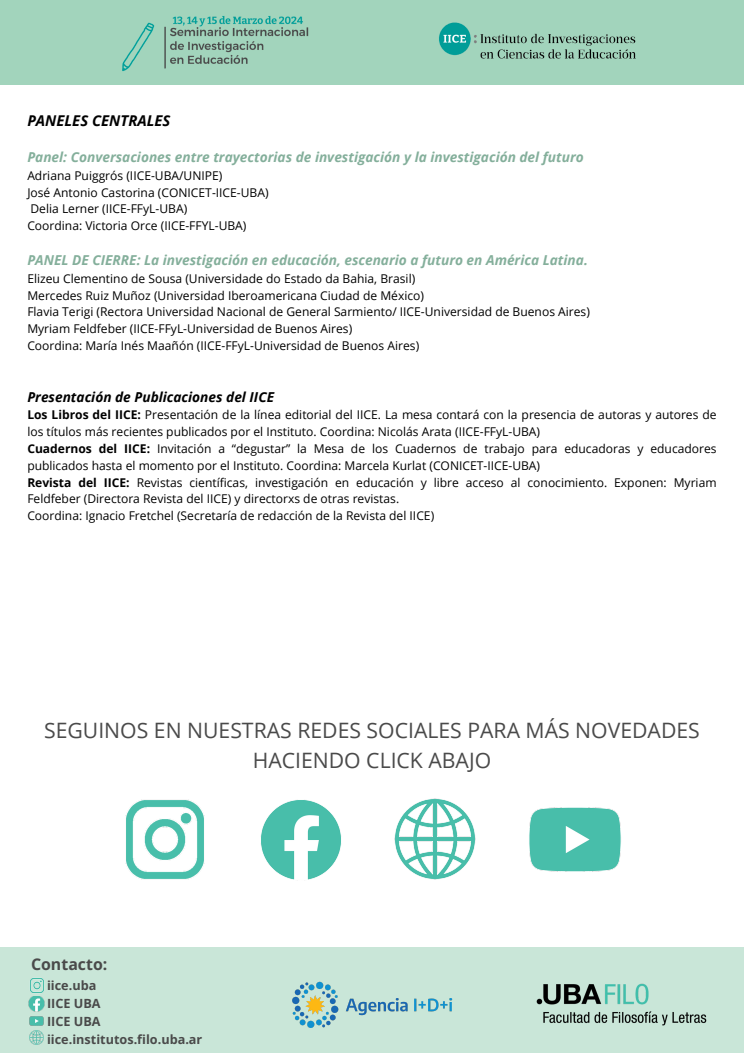
<style>
.page{position:relative;width:744px;height:1053px;background:#fff}
.page>*{position:absolute;margin:0;border:0;box-sizing:border-box;transform-origin:0 0}
.t1{font:21.2px "Open Sans";color:#4a4a4a}
.t2{font:700 15.92px "Open Sans";color:#4a4a4a}
.t3{font:italic 700 14.88px "Open Sans";color:#000}
.t4{font:italic 700 13.68px "Open Sans";color:#84af9b}
.t5{font:italic 700 13.68px "Open Sans";color:#000}
.t6{font:700 12.68px "Open Sans";color:#4a4a4a}
.t7{font:12.08px/16.8px "Open Sans";color:#000}
.s1{font-weight:700}
</style>
<div class="page">
<div style="left:0;top:0;width:744px;height:84px;background:#a2d4bc"></div>
<img style="left:99px;top:16px;width:232px;height:69px">
<img style="left:439px;top:22px;width:197px;height:37px">
<div style="left:0;top:947px;width:744px;height:105px;background:#c9e6d8"></div>
<img style="left:30px;top:978px;width:14px;height:14px">
<img style="left:29px;top:996px;width:15px;height:15px">
<img style="left:30px;top:1030px;width:13px;height:14px">
<svg style="left:30px;top:1016px;width:13px;height:9px"></svg>
<img style="left:292px;top:981px;width:161px;height:47px">
<img style="left:536px;top:983px;width:171px;height:43px">
<img style="left:394px;top:798px;width:82px;height:81px">
<img style="left:529px;top:807px;width:92px;height:65px">
<img style="left:125px;top:799px;width:80px;height:81px">
<img style="left:261px;top:800px;width:80px;height:80px">
<p class="t3" style="left:27px;top:110px;width:145px">PANELES CENTRALES</p>
<p class="t4" style="left:27px;top:148px;width:558px">Panel: Conversaciones entre trayectorias de investigación y la investigación del futuro</p>
<p class="t7" style="left:27px;top:167px;width:197px">Adriana Puiggrós (IICE-UBA/UNIPE)</p>
<p class="t7" style="left:27px;top:183px;width:243px">José Antonio Castorina (CONICET-IICE-UBA)</p>
<p class="t7" style="left:30px;top:200px;width:158px">Delia Lerner (IICE-FFyL-UBA)</p>
<p class="t7" style="left:27px;top:217px;width:221px">Coordina: Victoria Orce (IICE-FFYL-UBA)</p>
<p class="t4" style="left:27px;top:251px;width:562px">PANEL DE CIERRE: La investigación en educación, escenario a futuro en América Latina.</p>
<p class="t7" style="left:27px;top:269px;width:389px">Elizeu Clementino de Sousa (Universidade do Estado da Bahia, Brasil)</p>
<p class="t7" style="left:27px;top:286px;width:398px">Mercedes Ruiz Muñoz (Universidad Iberoamericana Ciudad de México)</p>
<p class="t7" style="left:27px;top:303px;width:564px">Flavia Terigi (Rectora Universidad Nacional de General Sarmiento/ IICE-Universidad de Buenos Aires)</p>
<p class="t7" style="left:27px;top:320px;width:326px">Myriam Feldfeber (IICE-FFyL-Universidad de Buenos Aires)</p>
<p class="t7" style="left:27px;top:337px;width:393px">Coordina: María Inés Maañón (IICE-FFyL-Universidad de Buenos Aires)</p>
<p class="t5" style="left:27px;top:387px;width:248px">Presentación de Publicaciones del IICE</p>
<p class="t7" style="left:27px;top:406px;width:691px"><span class="s1">Los Libros del IICE:</span> Presentación de la línea editorial del IICE. La mesa contará con la presencia de autoras y autores de los títulos más recientes publicados por el Instituto. Coordina: Nicolás Arata (IICE-FFyL-UBA)</p>
<p class="t7" style="left:27px;top:440px;width:691px"><span class="s1">Cuadernos del IICE:</span> Invitación a “degustar” la Mesa de los Cuadernos de trabajo para educadoras y educadores publicados hasta el momento por el Instituto. Coordina: Marcela Kurlat (CONICET-IICE-UBA)</p>
<p class="t7" style="left:27px;top:473px;width:691px"><span class="s1">Revista del IICE:</span> Revistas científicas, investigación en educación y libre acceso al conocimiento. Exponen: Myriam<br>Feldfeber (Directora Revista del IICE) y directorxs de otras revistas.</p>
<p class="t7" style="left:27px;top:507px;width:408px">Coordina: Ignacio Fretchel (Secretaría de redacción de la Revista del IICE)</p>
<p class="t1" style="left:44px;top:715px;width:657px">SEGUINOS EN NUESTRAS REDES SOCIALES PARA MÁS NOVEDADES</p>
<p class="t1" style="left:253px;top:745px;width:240px">HACIENDO CLICK ABAJO</p>
<p class="t2" style="left:31px;top:952px;width:78px">Contacto:</p>
<p class="t6" style="left:47px;top:976px;width:51px">iice.uba</p>
<p class="t6" style="left:47px;top:994px;width:55px">IICE UBA</p>
<p class="t6" style="left:47px;top:1012px;width:55px">IICE UBA</p>
<p class="t6" style="left:47px;top:1029px;width:157px">iice.institutos.filo.uba.ar</p>
</div>
